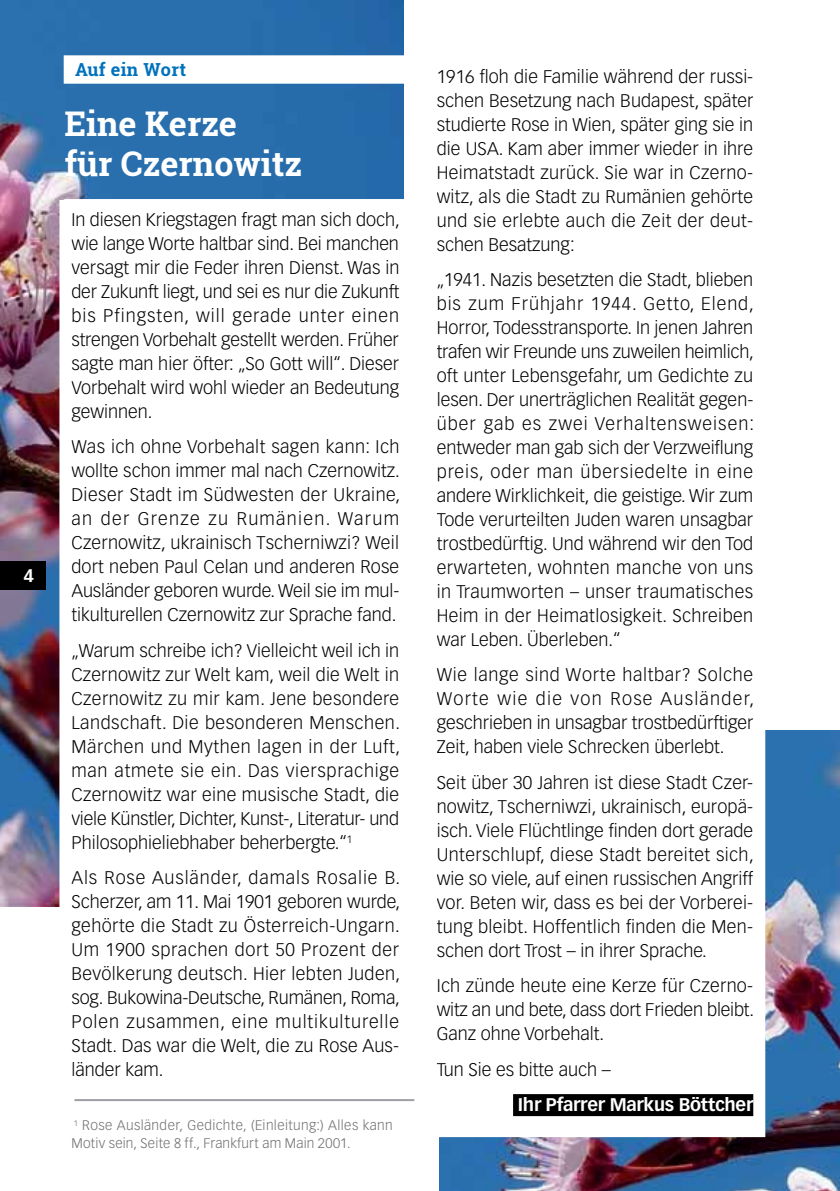
<style>
.page{position:relative;width:840px;height:1191px;background:#fff}
.page>*{position:absolute;margin:0;border:0;box-sizing:border-box;transform-origin:0 0}
.t1{font:700 34px/40px "Roboto Slab";color:#fff}
.t2{font:300 18px/24px "Vectora LT Std";color:#000;text-align:justify}
.t3{font:700 18px "Vectora LT Std";letter-spacing:-.015em;color:#fff}
.t4{font:700 18px "Roboto Slab";letter-spacing:.02em;color:#0072bc}
.t5{font:300 13.6px/18px "Vectora LT Std";letter-spacing:.025em;color:#6d6e71}
</style>
<div class="page">
<img style="left:0;top:0;width:403px;height:906px">
<img style="left:439px;top:730px;width:400px;height:461px">
<svg style="left:64px;top:55px;width:340px;height:29px"></svg>
<div style="left:65px;top:206px;width:340px;height:901px;background:#fff"></div>
<div style="left:64px;top:199px;width:340px;height:6px;background:#fff"></div>
<div style="left:430px;top:63px;width:328px;height:1068px;background:#fff"></div>
<div style="left:513px;top:1094px;width:245px;height:22px;background:#000"></div>
<hr style="left:74px;top:1099px;width:340px;height:2px;background:#9d9fa2">
<div style="left:0;top:561px;width:45px;height:28px;background:#000"></div>
<p class="t3" style="left:23px;top:565px;width:12px">4</p>
<p class="t4" style="left:75px;top:57px;width:113px">Auf ein Wort</p>
<h1 class="t1" style="left:64px;top:104px;width:239px">Eine Kerze<br>für Czernowitz</h1>
<p class="t2" style="left:71px;top:208px;width:330px">In diesen Kriegstagen fragt man sich doch, wie lange Worte haltbar sind. Bei manchen versagt mir die Feder ihren Dienst. Was in der Zukunft liegt, und sei es nur die Zukunft bis Pfingsten, will gerade unter einen strengen Vorbehalt gestellt werden. Früher sagte man hier öfter: „So Gott will“. Dieser Vorbehalt wird wohl wieder an Bedeutung gewinnen.</p>
<p class="t2" style="left:71px;top:435px;width:330px">Was ich ohne Vorbehalt sagen kann: Ich wollte schon immer mal nach Czernowitz.<br>Dieser Stadt im Südwesten der Ukraine, an der Grenze zu Rumänien. Warum Czernowitz, ukrainisch Tscherniwzi? Weil dort neben Paul Celan und anderen Rose Ausländer geboren wurde. Weil sie im mul&shy;tikulturellen Czernowitz zur Sprache fand.</p>
<p class="t2" style="left:71px;top:638px;width:330px">„Warum schreibe ich? Vielleicht weil ich in Czernowitz zur Welt kam, weil die Welt in Czernowitz zu mir kam. Jene besondere Landschaft. Die besonderen Menschen.<br>Märchen und Mythen lagen in der Luft, man atmete sie ein. Das viersprachige Czernowitz war eine musische Stadt, die viele Künstler, Dichter, Kunst-, Literatur- und Philosophieliebhaber beherbergte.“<sup>1</sup></p>
<p class="t2" style="left:71px;top:866px;width:330px">Als Rose Ausländer, damals Rosalie B.<br>Scherzer, am 11. Mai 1901 geboren wurde, gehörte die Stadt zu Österreich-Ungarn.<br>Um 1900 sprachen dort 50 Prozent der Bevölkerung deutsch. Hier lebten Juden, sog. Bukowina-Deutsche, Rumänen, Roma, Polen zusammen, eine multikulturelle Stadt. Das war die Welt, die zu Rose Aus&shy;länder kam.</p>
<p class="t5" style="left:71px;top:1116px;width:322px"><sup>1</sup> Rose Ausländer, Gedichte, (Einleitung:) Alles kann<br>Motiv sein, Seite 8 ff., Frankfurt am Main 2001.</p>
<p class="t2" style="left:436px;top:65px;width:318px">1916 floh die Familie während der russi&shy;schen Besetzung nach Budapest, später studierte Rose in Wien, später ging sie in die USA. Kam aber immer wieder in ihre Heimatstadt zurück. Sie war in Czerno&shy;witz, als die Stadt zu Rumänien gehörte und sie erlebte auch die Zeit der deut&shy;schen Besatzung:</p>
<p class="t2" style="left:436px;top:268px;width:318px">„1941. Nazis besetzten die Stadt, blieben bis zum Frühjahr 1944. Getto, Elend, Horror, Todesstransporte. In jenen Jahren trafen wir Freunde uns zuweilen heimlich, oft unter Lebensgefahr, um Gedichte zu lesen. Der unerträglichen Realität gegen&shy;über gab es zwei Verhaltensweisen: entweder man gab sich der Verzweiflung preis, oder man übersiedelte in eine andere Wirklichkeit, die geistige. Wir zum Tode verurteilten Juden waren unsagbar trostbedürftig. Und während wir den Tod erwarteten, wohnten manche von uns in Traumworten – unser traumatisches Heim in der Heimatlosigkeit. Schreiben war Leben. Überleben.“</p>
<p class="t2" style="left:436px;top:663px;width:318px">Wie lange sind Worte haltbar? Solche Worte wie die von Rose Ausländer, geschrieben in unsagbar trostbedürftiger Zeit, haben viele Schrecken überlebt.</p>
<p class="t2" style="left:436px;top:770px;width:318px">Seit über 30 Jahren ist diese Stadt Czer&shy;nowitz, Tscherniwzi, ukrainisch, europä&shy;isch. Viele Flüchtlinge finden dort gerade Unterschlupf, diese Stadt bereitet sich, wie so viele, auf einen russischen Angriff vor. Beten wir, dass es bei der Vorberei&shy;tung bleibt. Hoffentlich finden die Men&shy;schen dort Trost – in ihrer Sprache.</p>
<p class="t2" style="left:436px;top:974px;width:318px">Ich zünde heute eine Kerze für Czerno&shy;witz an und bete, dass dort Frieden bleibt.<br>Ganz ohne Vorbehalt.</p>
<p class="t2" style="left:436px;top:1057px;width:175px">Tun Sie es bitte auch –</p>
<p class="t3" style="left:517px;top:1093px;width:237px">Ihr Pfarrer Markus Böttcher</p>
</div>
